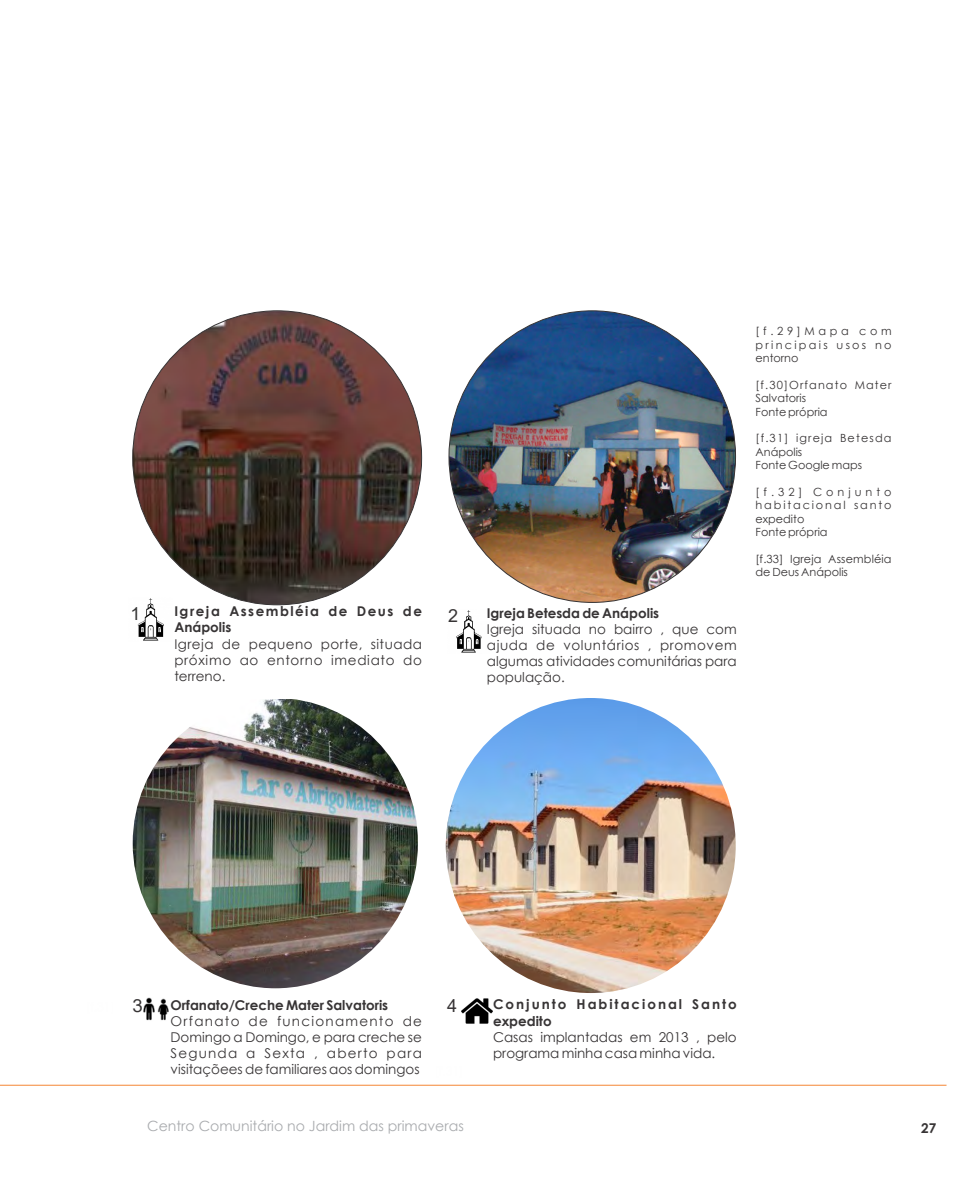
<style>
.page{position:relative;width:978px;height:1178px;background:#fff}
.page>*{position:absolute;margin:0;border:0;box-sizing:border-box;transform-origin:0 0}
.t1{font:18px "Arial";color:#373435}
.t2{font:14.1px "Century Gothic";color:#a9abae}
.t3{font:13.5px/16px "Century Gothic";color:#373435;text-align:justify}
.t4{font:700 13.5px "Century Gothic";color:#373435}
.t5{font:700 13.5px/16.4px "Century Gothic";letter-spacing:.145em;color:#373435}
.t6{font:700 13.5px/16.4px "Century Gothic";letter-spacing:.11em;color:#373435}
.t7{font:11.25px/13.4px "Century Gothic";letter-spacing:.015em;color:#373435}
.t8{font:11.25px/13.4px "Century Gothic";letter-spacing:.165em;color:#373435}
</style>
<div class="page">
<img style="left:456px;top:610px;width:26px;height:43px">
<img style="left:133px;top:311px;width:289px;height:294px;border-radius:50%">
<img style="left:133px;top:699px;width:285px;height:289px;border-radius:50%">
<img style="left:446px;top:698px;width:290px;height:295px;border-radius:50%">
<img style="left:449px;top:311px;width:287px;height:291px;border-radius:50%">
<img style="left:137px;top:598px;width:27px;height:43px">
<img style="left:462px;top:998px;width:30px;height:26px">
<img style="left:143px;top:997px;width:26px;height:24px">
<hr style="left:0;top:1085px;width:946px;height:1px;background:#f58634">
<p class="t6" style="left:174px;top:604px;width:249px">Igreja Assembléia de Deus de<br>Anápolis</p>
<p class="t3" style="left:174px;top:637px;width:249px">Igreja de pequeno porte, situada próximo ao entorno imediato do terreno.</p>
<h1 class="t1" style="left:131px;top:607px;width:12px">1</h1>
<p class="t4" style="left:487px;top:608px;width:174px">Igreja Betesda de Anápolis</p>
<p class="t3" style="left:487px;top:622px;width:251px">Igreja situada no bairro , que com ajuda de voluntários , promovem algumas atividades comunitárias para população.</p>
<h1 class="t1" style="left:448px;top:608px;width:12px">2</h1>
<p class="t7" style="left:756px;top:325px;width:138px;text-align:justify">[f.29]Mapa com principais usos no entorno</p>
<p class="t7" style="left:756px;top:379px;width:138px">[f.30]Orfanato Mater<br>Salvatoris<br>Fonte própria</p>
<p class="t7" style="left:756px;top:433px;width:138px">[f.31] igreja Betesda<br>Anápolis<br>Fonte Google maps</p>
<p class="t8" style="left:756px;top:486px;width:138px">[f.32] Conjunto habitacional santo expedito<br>Fonte própria</p>
<p class="t7" style="left:756px;top:553px;width:138px">[f.33] Igreja Assembléia de Deus Anápolis</p>
<h1 class="t1" style="left:133px;top:999px;width:12px">3</h1>
<p class="t4" style="left:171px;top:1000px;width:219px">Orfanato/Creche Mater Salvatoris</p>
<h1 class="t1" style="left:447px;top:999px;width:12px">4</h1>
<p class="t3" style="left:171px;top:1014px;width:253px">Orfanato de funcionamento de Domingo a Domingo, e para creche se Segunda a Sexta , aberto para visitaçõees de familiares aos domingos</p>
<p class="t5" style="left:493px;top:997px;width:245px">Conjunto Habitacional Santo expedito</p>
<p class="t3" style="left:493px;top:1030px;width:245px">Casas implantadas em 2013 , pelo programa minha casa minha vida.</p>
<p class="t2" style="left:147px;top:1120px;width:318px">Centro Comunitário no Jardim das primaveras</p>
<p class="t4" style="left:921px;top:1123px;width:17px">27</p>
</div>
